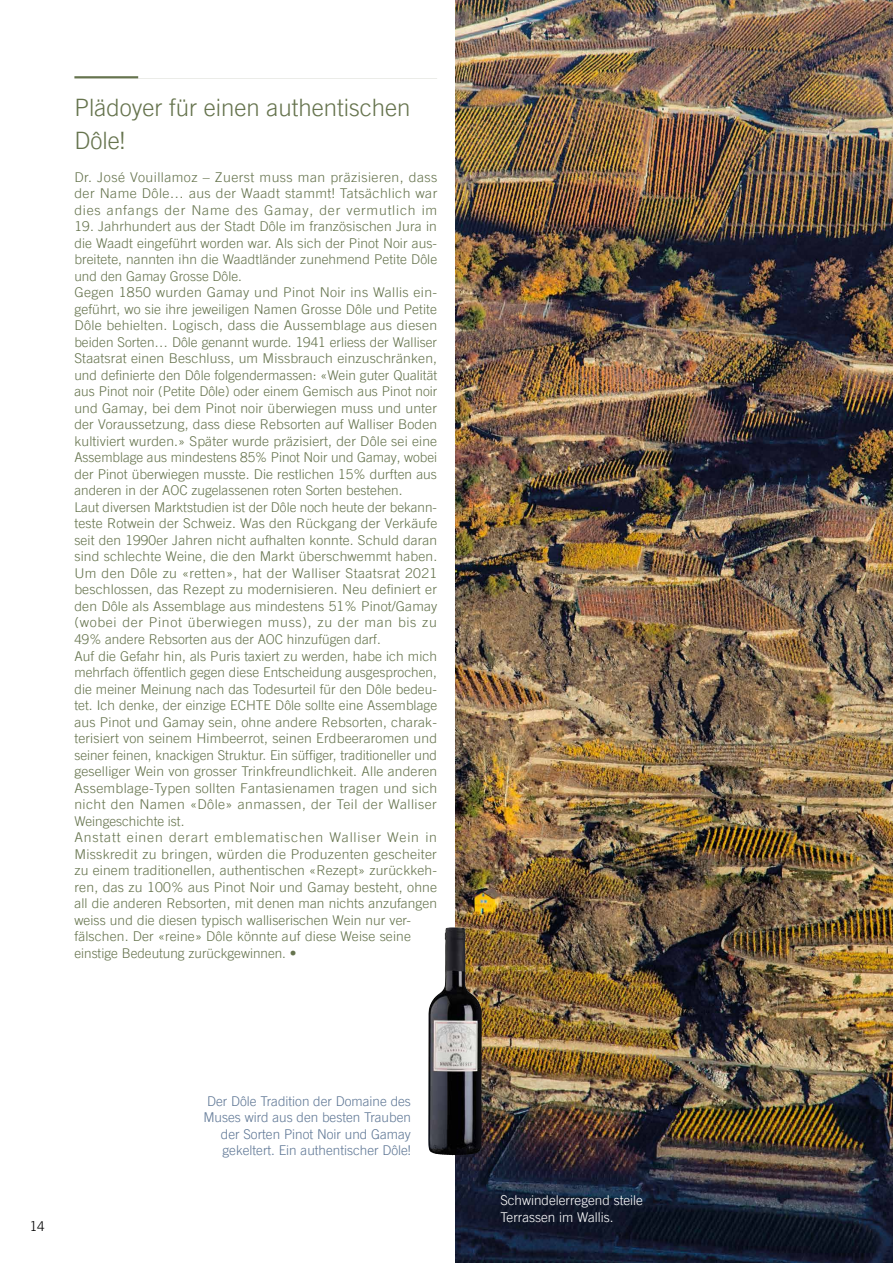
<style>
.page{position:relative;width:893px;height:1263px;background:#fff}
.page>*{position:absolute;margin:0;border:0;box-sizing:border-box;transform-origin:0 0}
.t1{font:300 24px/33px "Trade Gothic LT Pro";color:#66744e}
.t2{font:300 13.5px/16.5px "Trade Gothic LT Pro";letter-spacing:.01em;color:#66744e}
.t3{font:300 13.5px/16.5px "Trade Gothic LT Pro";letter-spacing:.01em;color:#66744e;text-align:justify;scale:1.04 1}
.t4{font:300 13.5px/16.5px "Trade Gothic LT Pro";color:#607896;text-align:right}
.t5{font:300 13.5px/16.5px "Trade Gothic LT Pro";color:#fff}
.t6{font:300 13.5px "Trade Gothic LT Pro";color:#000}
.s1{font-family:"Trade Gothic LT Bold Two";font-weight:400}
</style>
<div class="page">
<hr style="left:74px;top:76px;width:363px;height:2px;background:#66744e">
<hr style="left:138px;top:76px;width:300px;height:3px;background:#fff">
<img style="left:456px;top:0;width:437px;height:1263px">
<img style="left:428px;top:927px;width:54px;height:228px">
<h1 class="t1" style="left:74px;top:91px;width:338px">Plädoyer für einen authentischen<br>Dôle!</h1>
<p class="t3" style="left:74px;top:169px;width:350px">Dr. José Vouillamoz – Zuerst muss man präzisieren, dass der Name Dôle… aus der Waadt stammt! Tatsächlich war dies anfangs der Name des Gamay, der vermutlich im</p>
<p class="t2" style="left:74px;top:218px;width:364px">19. Jahrhundert aus der Stadt Dôle im französischen Jura in die Waadt eingeführt worden war. Als sich der Pinot Noir aus&shy;breitete, nannten ihn die Waadtländer zunehmend Petite Dôle und den Gamay Grosse Dôle.<br>Gegen 1850 wurden Gamay und Pinot Noir ins Wallis ein&shy;geführt, wo sie ihre jeweiligen Namen Grosse Dôle und Petite Dôle behielten. Logisch, dass die Aussemblage aus diesen beiden Sorten… Dôle genannt wurde. 1941 erliess der Walliser Staatsrat einen Beschluss, um Missbrauch einzuschränken, und definierte den Dôle folgendermassen: «Wein guter Qualität aus Pinot noir (Petite Dôle) oder einem Gemisch aus Pinot noir und Gamay, bei dem Pinot noir überwiegen muss und unter der Voraussetzung, dass diese Rebsorten auf Walliser Boden kultiviert wurden.» Später wurde präzisiert, der Dôle sei eine Assemblage aus mindestens 85% Pinot Noir und Gamay, wobei der Pinot überwiegen musste. Die restlichen 15% durften aus anderen in der AOC zugelassenen roten Sorten bestehen.<br>Laut diversen Marktstudien ist der Dôle noch heute der bekann&shy;teste Rotwein der Schweiz. Was den Rückgang der Verkäufe seit den 1990er Jahren nicht aufhalten konnte. Schuld daran sind schlechte Weine, die den Markt überschwemmt haben.<br>Um den Dôle zu «retten», hat der Walliser Staatsrat 2021 beschlossen, das Rezept zu modernisieren. Neu definiert er den Dôle als Assemblage aus mindestens 51% Pinot/Gamay (wobei der Pinot überwiegen muss), zu der man bis zu 49% andere Rebsorten aus der AOC hinzufügen darf.<br>Auf die Gefahr hin, als Puris taxiert zu werden, habe ich mich mehrfach öffentlich gegen diese Entscheidung ausgesprochen, die meiner Meinung nach das Todesurteil für den Dôle bedeu&shy;tet. Ich denke, der einzige ECHTE Dôle sollte eine Assemblage aus Pinot und Gamay sein, ohne andere Rebsorten, charak&shy;terisiert von seinem Himbeerrot, seinen Erdbeeraromen und seiner feinen, knackigen Struktur. Ein süffiger, traditioneller und geselliger Wein von grosser Trinkfreundlichkeit. Alle anderen Assemblage-Typen sollten Fantasienamen tragen und sich nicht den Namen «Dôle» anmassen, der Teil der Walliser Weingeschichte ist.<br>Anstatt einen derart emblematischen Walliser Wein in Misskredit zu bringen, würden die Produzenten gescheiter zu einem traditionellen, authentischen «Rezept» zurückkeh&shy;ren, das zu 100% aus Pinot Noir und Gamay besteht, ohne all die anderen Rebsorten, mit denen man nichts anzufangen weiss und die diesen typisch walliserischen Wein nur ver&shy;fälschen. Der «reine» Dôle könnte auf diese Weise seine einstige Bedeutung zurückgewinnen. <span class="s1">•</span></p>
<p class="t6" style="left:30px;top:1218px;width:17px">14</p>
<p class="t4" style="left:203px;top:1092px;width:209px">Der Dôle Tradition der Domaine des Muses wird aus den besten Trauben der Sorten Pinot Noir und Gamay gekeltert. Ein authentischer Dôle!</p>
<p class="t5" style="left:500px;top:1192px;width:144px">Schwindelerregend steile<br>Terrassen im Wallis.</p>
</div>
